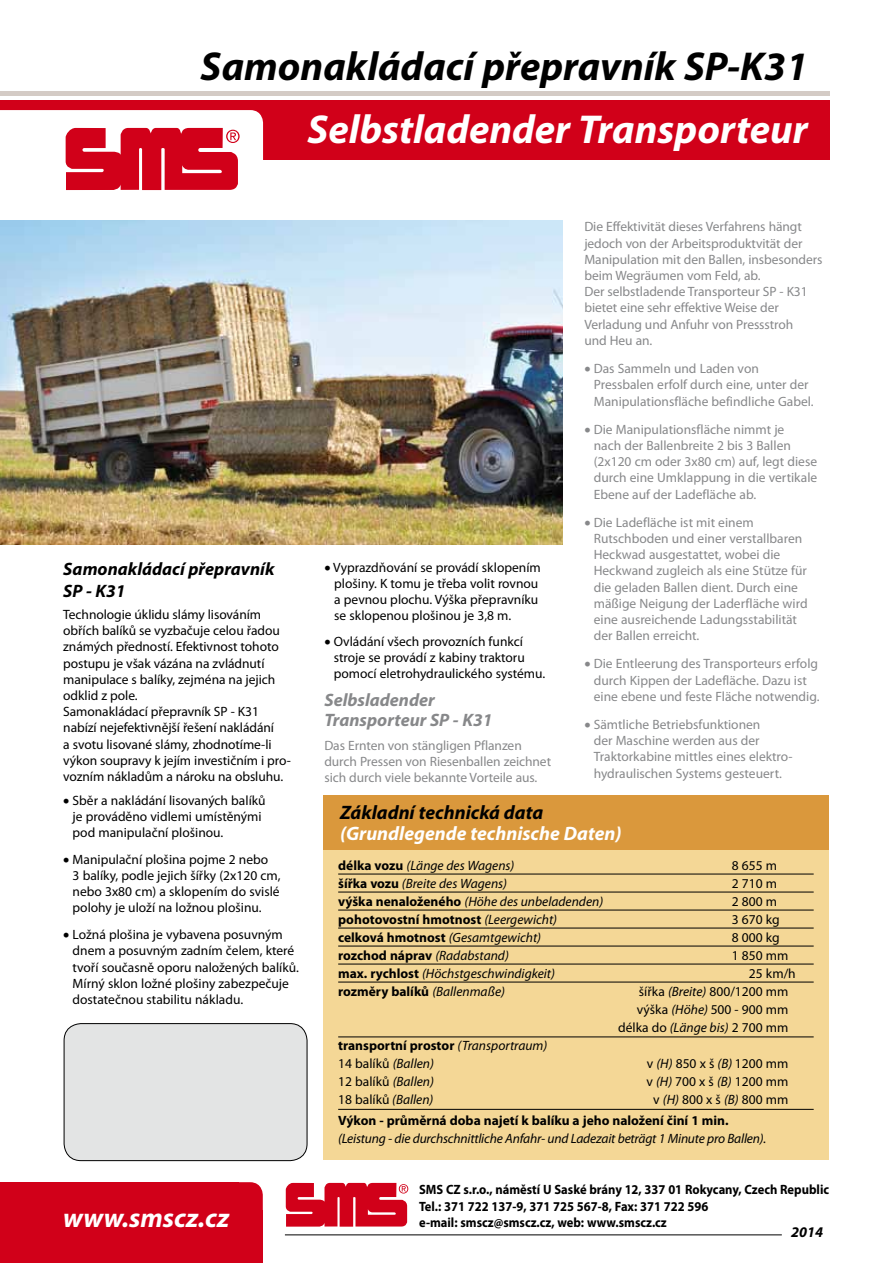
<style>
.page{position:relative;width:893px;height:1263px;background:#fff}
.page>*{position:absolute;margin:0;border:0;box-sizing:border-box;transform-origin:0 0}
.t1{font:italic 700 40.5px "Myriad Pro";color:#000}
.t2{font:italic 700 40.5px "Myriad Pro";color:#fff}
.t3{font:italic 700 27px "Myriad Pro";letter-spacing:.005em;color:#fff}
.t4{font:italic 700 19.5px "Myriad Pro";color:#fff}
.t5{font:italic 700 19.5px "Myriad Pro";color:#000}
.t6{font:italic 700 18px/20.4px "Myriad Pro";color:#87888a}
.t7{font:italic 700 18px/21.6px "Myriad Pro";color:#000}
.t8{font:italic 700 14.85px "Myriad Pro";color:#000}
.t9{font:13.5px/16.2px "Myriad Pro";color:#000}
.t10{font:13.5px/16.2px "Myriad Pro";color:#87888a}
.t11{font:italic 13.5px/18px "Myriad Pro";letter-spacing:-.01em;color:#000}
.t12{font:700 13.5px/21px "Myriad Pro";color:#000}
.t13{font:700 13.5px/16.2px "Myriad Pro";color:#000;scale:.93 1}
.s1{font-weight:700;font-style:normal}
.s2{font-weight:400;font-style:italic}
.s3{font-style:italic}
.s4{font-style:normal}
.s5{font-weight:400}
</style>
<div class="page">
<div style="left:0;top:100px;width:829px;height:60px;background:#d10019"></div>
<div style="left:0;top:91px;width:829px;height:5px;background:#d4cbc5"></div>
<img style="left:0;top:220px;width:563px;height:324px">
<div style="left:323px;top:844px;width:506px;height:316px;background:#f4d796"></div>
<hr style="left:338px;top:874px;width:476px;height:1px;background:#000">
<hr style="left:338px;top:892px;width:476px;height:1px;background:#000">
<hr style="left:338px;top:910px;width:476px;height:1px;background:#000">
<hr style="left:338px;top:928px;width:476px;height:1px;background:#000">
<hr style="left:338px;top:946px;width:476px;height:1px;background:#000">
<hr style="left:338px;top:964px;width:476px;height:1px;background:#000">
<hr style="left:338px;top:982px;width:476px;height:1px;background:#000">
<hr style="left:338px;top:1037px;width:476px;height:1px;background:#000">
<hr style="left:338px;top:1109px;width:476px;height:1px;background:#000">
<div style="left:323px;top:795px;width:506px;height:55px;background:#da983c"></div>
<div style="left:0;top:1182px;width:239px;height:81px;background:#d10019"></div>
<div style="left:216px;top:1182px;width:47px;height:72px;background:#d10019;border-radius:13px"></div>
<svg style="left:0;top:110px;width:263px;height:81px"></svg>
<svg style="left:286px;top:1183px;width:122px;height:44px;background:#d7273c"></svg>
<hr style="left:285px;top:1234px;width:497px;height:1px;background:#000">
<div style="left:64px;top:1023px;width:243px;height:137px;background:#e3e4e4;border-radius:17px"></div>
<div style="left:64px;top:1023px;width:243px;height:138px;border:1px solid #000;border-radius:17px"></div>
<h1 class="t1" style="left:201px;top:40px;width:609px">Samonakládací přepravník SP-K31</h1>
<h1 class="t2" style="left:308px;top:103px;width:502px">Selbstladender Transporteur</h1>
<h3 class="t7" style="left:63px;top:558px;width:213px">Samonakládací přepravník<br>SP - K31</h3>
<p class="t9" style="left:63px;top:606px;width:229px">Technologie úklidu slámy lisováním obřích balíků se vyzbačuje celou řadou známých předností. Efektivnost tohoto postupu je však vázána na zvládnutí manipulace s balíky, zejména na jejich odklid z pole.<br>Samonakládací přepravník SP - K31 nabízí nejefektivnější řešení nakládání<br>a svotu lisované slámy, zhodnotíme-li výkon soupravy k jejím investičním i pro&shy;vozním nákladům a nároku na obsluhu.</p>
<p class="t9" style="left:73px;top:792px;width:195px;text-indent:-9px">• Sběr a nakládání lisovaných balíků je prováděno vidlemi umístěnými pod manipulační plošinou.</p>
<p class="t9" style="left:73px;top:851px;width:209px;text-indent:-9px">• Manipulační plošina pojme 2 nebo<br>3 balíky, podle jejich šířky (2x120 cm, nebo 3x80 cm) a sklopením do svislé polohy je uloží na ložnou plošinu.</p>
<p class="t9" style="left:73px;top:926px;width:228px;text-indent:-9px">• Ložná plošina je vybavena posuvným dnem a posuvným zadním čelem, které tvoří současně oporu naložených balíků.<br>Mírný sklon ložné plošiny zabezpečuje dostatečnou stabilitu nákladu.</p>
<h2 class="t3" style="left:63px;top:1201px;width:168px">www.smscz.cz</h2>
<p class="t9" style="left:334px;top:559px;width:208px;text-indent:-10px">• Vyprazdňování se provádí sklopením plošiny. K tomu je třeba volit rovnou a pevnou plochu. Výška přepravníku se sklopenou plošinou je 3,8 m.</p>
<p class="t9" style="left:334px;top:633px;width:213px;text-indent:-9px">• Ovládání všech provozních funkcí stroje se provádí z kabiny traktoru pomocí eletrohydraulického systému.</p>
<h3 class="t6" style="left:324px;top:689px;width:170px">Selbsladender<br>Transporteur SP - K31</h3>
<p class="t10" style="left:324px;top:737px;width:228px">Das Ernten von stängligen Pflanzen durch Pressen von Riesenballen zeichnet sich durch viele bekannte Vorteile aus.</p>
<p class="t10" style="left:584px;top:219px;width:240px">Die Effektivität dieses Verfahrens hängt jedoch von der Arbeitsproduktvität der Manipulation mit den Ballen, insbesonders beim Wegräumen vom Feld, ab.<br>Der selbstladende Transporteur SP - K31 bietet eine sehr effektive Weise der Verladung und Anfuhr von Pressstroh<br>und Heu an.</p>
<p class="t10" style="left:594px;top:360px;width:221px;text-indent:-9px">• Das Sammeln und Laden von<br>Pressbalen erfolf durch eine, unter der<br>Manipulationsfläche befindliche Gabel.</p>
<p class="t10" style="left:594px;top:421px;width:225px;text-indent:-9px">• Die Manipulationsfläche nimmt je<br>nach der Ballenbreite 2 bis 3 Ballen (2x120 cm oder 3x80 cm) auf, legt diese durch eine Umklappung in die vertikale Ebene auf der Ladefläche ab.</p>
<p class="t10" style="left:594px;top:514px;width:215px;text-indent:-9px">• Die Ladefläche ist mit einem Rutschboden und einer verstallbaren Heckwad ausgestattet, wobei die Heckwand zugleich als eine Stütze für die geladen Ballen dient. Durch eine mäßige Neigung der Laderfläche wird eine ausreichende Ladungsstabilität der Ballen erreicht.</p>
<p class="t10" style="left:594px;top:655px;width:227px;text-indent:-9px">• Die Entleerung des Transporteurs erfolg durch Kippen der Ladefläche. Dazu ist eine ebene und feste Fläche notwendig.</p>
<p class="t10" style="left:594px;top:716px;width:200px;text-indent:-9px">• Sämtliche Betriebsfunktionen<br>der Maschine werden aus der Traktorkabine mittles eines elektro&shy;hydraulischen Systems gesteuert.</p>
<h3 class="t5" style="left:340px;top:800px;width:205px">Základní technická data</h3>
<h3 class="t4" style="left:340px;top:821px;width:283px">(Grundlegende technische Daten)</h3>
<p class="t11" style="left:338px;top:856px;width:178px"><span class="s1">délka vozu</span> (Länge des Wagens)</p>
<p class="t9" style="left:732px;top:857px;width:47px">8 655 m</p>
<p class="t11" style="left:338px;top:874px;width:170px"><span class="s1">šířka vozu</span> (Breite des Wagens)</p>
<p class="t9" style="left:732px;top:875px;width:47px">2 710 m</p>
<p class="t11" style="left:338px;top:892px;width:266px"><span class="s1">výška nenaloženého</span> (Höhe des unbeladenden)</p>
<p class="t9" style="left:732px;top:893px;width:47px">2 800 m</p>
<p class="t12" style="left:338px;top:908px;width:220px">pohotovostní hmotnost <span class="s2">(Leergewicht)</span></p>
<p class="t9" style="left:732px;top:911px;width:49px">3 670 kg</p>
<p class="t12" style="left:338px;top:926px;width:204px">celková hmotnost <span class="s2">(Gesamtgewicht)</span></p>
<p class="t9" style="left:732px;top:929px;width:49px">8 000 kg</p>
<p class="t12" style="left:338px;top:944px;width:172px">rozchod náprav <span class="s2">(Radabstand)</span></p>
<p class="t9" style="left:732px;top:947px;width:58px">1 850 mm</p>
<p class="t11" style="left:338px;top:964px;width:218px"><span class="s1">max. rychlost</span> (Höchstgeschwindigkeit)</p>
<p class="t9" style="left:749px;top:965px;width:48px">25 km/h</p>
<p class="t12" style="left:338px;top:980px;width:168px">rozměry balíků <span class="s2">(Ballenmaße)</span></p>
<p class="t9" style="left:618px;top:982px;width:172px;line-height:18px;text-align:right">šířka <span class="s3">(Breite)</span> 800/1200 mm výška <span class="s3">(Höhe)</span> 500 - 900 mm délka do <span class="s3">(Länge bis)</span> 2 700 mm</p>
<p class="t11" style="left:338px;top:1036px;width:211px"><span class="s1">transportní prostor</span> (Transportraum)<br><span class="s4">14 balíků</span> (Ballen)</p>
<p class="t9" style="left:647px;top:1055px;width:143px">v <span class="s3">(H)</span> 850 x š <span class="s3">(B)</span> 1200 mm</p>
<p class="t9" style="left:338px;top:1073px;width:97px">12 balíků <span class="s3">(Ballen)</span></p>
<p class="t9" style="left:646px;top:1073px;width:143px">v <span class="s3">(H)</span> 700 x š <span class="s3">(B)</span> 1200 mm</p>
<p class="t9" style="left:338px;top:1091px;width:97px">18 balíků <span class="s3">(Ballen)</span></p>
<p class="t12" style="left:338px;top:1088px;width:452px;text-indent:315px"><span class="s5">v</span> <span class="s2">(H)</span> <span class="s5">800 x š</span> <span class="s2">(B)</span> <span class="s5">800 mm<br></span>Výkon - průměrná doba najetí k balíku a jeho naložení činí 1 min.</p>
<p class="t11" style="left:338px;top:1129px;width:430px">(Leistung - die durchschnittliche Anfahr- und Ladezait beträgt 1 Minute pro Ballen).</p>
<p class="t13" style="left:419px;top:1181px;width:442px">SMS CZ s.r.o., náměstí U Saské brány 12, 337 01 Rokycany, Czech Republic<br>Tel.: 371 722 137-9, 371 725 567-8, Fax: 371 722 596<br>e-mail: smscz@smscz.cz, web: www.smscz.cz</p>
<p class="t8" style="left:791px;top:1222px;width:34px">2014</p>
</div>
